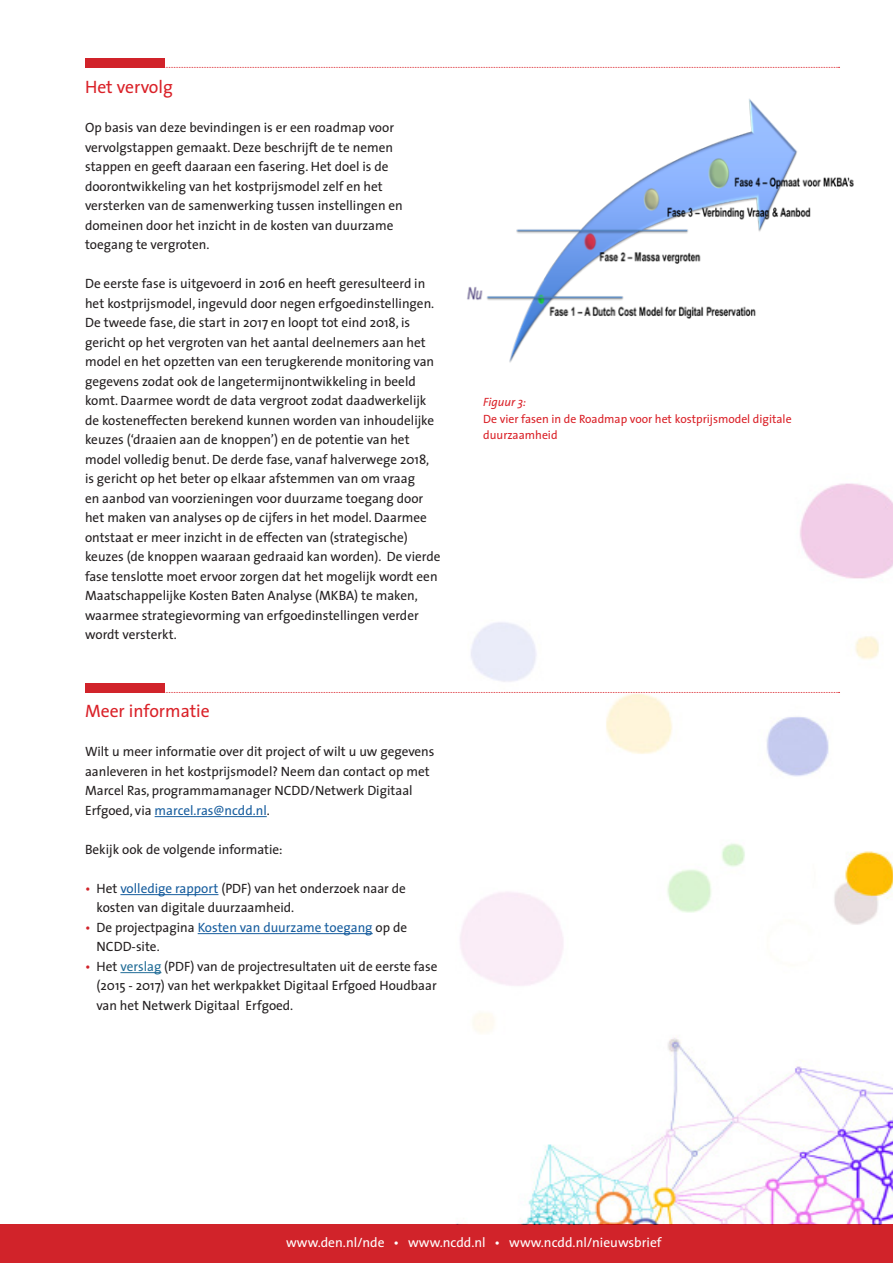
<style>
.page{position:relative;width:893px;height:1263px;background:#fff}
.page>*{position:absolute;margin:0;border:0;box-sizing:border-box;transform-origin:0 0}
.plat{font:18px "The Sans";color:#da2128}
.plat-2{font:13.5px/19.5px "The Sans";color:#231f20}
.tussenkoje{font:13.5px "The Sans";color:#fff}
.plat-3{font:12px/16.5px "The Sans";color:#da2128}
.plat-4{font:italic 12px "The Sans";color:#da2128}
.s1{color:#175d9e}
.s2{color:#d1232a}
.s3{color:#226d97}
</style>
<div class="page">
<div style="left:0;top:1225px;width:893px;height:38px;background:#d1232a"></div>
<img style="left:455px;top:483px;width:438px;height:742px">
<svg style="left:165px;top:692px;width:675px;height:1px"></svg>
<div style="left:85px;top:683px;width:80px;height:10px;background:#d1232a"></div>
<hr style="left:155px;top:816px;width:112px;height:1px;background:#175d9e">
<hr style="left:120px;top:894px;width:98px;height:1px;background:#175d9e">
<hr style="left:198px;top:933px;width:175px;height:1px;background:#175d9e">
<hr style="left:120px;top:972px;width:41px;height:1px;background:#226d97">
<svg style="left:165px;top:67px;width:675px;height:1px"></svg>
<div style="left:85px;top:58px;width:80px;height:10px;background:#d1232a"></div>
<img style="left:467px;top:98px;width:387px;height:265px">
<p class="plat" style="left:85px;top:72px;width:89px">Het vervolg</p>
<p class="plat-2" style="left:85px;top:117px;width:319px">Op basis van deze bevindingen is er een roadmap voor vervolgstappen gemaakt. Deze beschrijft de te nemen stappen en geeft daaraan een fasering. Het doel is de doorontwikkeling van het kostprijsmodel zelf en het versterken van de samenwerking tussen instellingen en domeinen door het inzicht in de kosten van duurzame toegang te vergroten.</p>
<p class="plat-2" style="left:85px;top:273px;width:357px">De eerste fase is uitgevoerd in 2016 en heeft geresulteerd in het kostprijsmodel, ingevuld door negen erfgoedinstellingen.<br>De tweede fase, die start in 2017 en loopt tot eind 2018, is gericht op het vergroten van het aantal deelnemers aan het model en het opzetten van een terugkerende monitoring van gegevens zodat ook de langetermijnontwikkeling in beeld komt. Daarmee wordt de data vergroot zodat daadwerkelijk de kosteneffecten berekend kunnen worden van inhoudelijke keuzes (‘draaien aan de knoppen’) en de potentie van het model volledig benut. De derde fase, vanaf halverwege 2018, is gericht op het beter op elkaar afstemmen van om vraag<br>en aanbod van voorzieningen voor duurzame toegang door het maken van analyses op de cijfers in het model. Daarmee ontstaat er meer inzicht in de effecten van (strategische) keuzes (de knoppen waaraan gedraaid kan worden). De vierde fase tenslotte moet ervoor zorgen dat het mogelijk wordt een Maatschappelijke Kosten Baten Analyse (MKBA) te maken, waarmee strategievorming van erfgoedinstellingen verder wordt versterkt.</p>
<p class="plat" style="left:85px;top:696px;width:126px">Meer informatie</p>
<p class="plat-2" style="left:85px;top:741px;width:351px">Wilt u meer informatie over dit project of wilt u uw gegevens aanleveren in het kostprijsmodel? Neem dan contact op met Marcel Ras, programmamanager NCDD/Netwerk Digitaal Erfgoed, via <span class="s1">marcel.ras@ncdd.nl</span>.</p>
<p class="plat-2" style="left:85px;top:839px;width:199px">Bekijk ook de volgende informatie:</p>
<p class="plat-2" style="left:96px;top:878px;width:311px;text-indent:-11px"><span class="s2">•</span> Het <span class="s1">volledige rapport</span> (PDF) van het onderzoek naar de kosten van digitale duurzaamheid.</p>
<p class="plat-2" style="left:96px;top:917px;width:312px;text-indent:-11px"><span class="s2">•</span> De projectpagina <span class="s1">Kosten van duurzame toegang</span> op de<br>NCDD-site.</p>
<p class="plat-2" style="left:96px;top:956px;width:342px;text-align:justify;text-indent:-11px"><span class="s2">•</span> Het <span class="s3">verslag</span> (PDF) van de projectresultaten uit de eerste fase (2015 - 2017) van het werkpakket Digitaal Erfgoed Houdbaar van het Netwerk Digitaal Erfgoed.</p>
<p class="plat-4" style="left:483px;top:392px;width:44px">Figuur 3:</p>
<p class="plat-3" style="left:483px;top:410px;width:310px">De vier fasen in de Roadmap voor het kostprijsmodel digitale duurzaamheid</p>
<p class="tussenkoje" style="left:286px;top:1231px;width:377px">www.den.nl/nde • www.ncdd.nl • www.ncdd.nl/nieuwsbrief</p>
</div>
